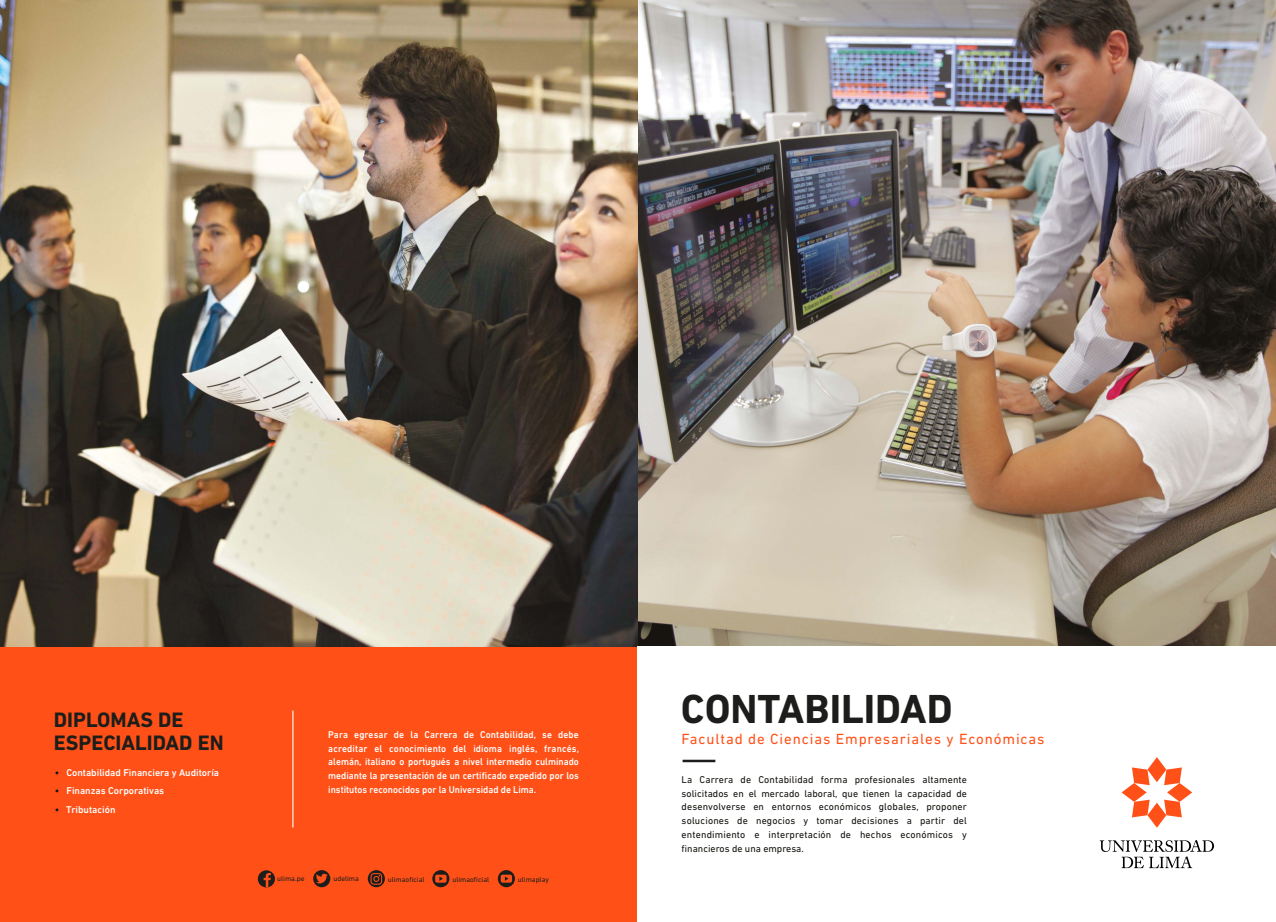
<style>
.page{position:relative;width:1276px;height:922px;background:#fff}
.page>*{position:absolute;margin:0;border:0;box-sizing:border-box;transform-origin:0 0}
.t1{font:700 41.25px "DIN Next LT Pro";color:#1d1d1b}
.t2{font:700 21.25px/22.8px "DIN Next LT Pro";color:#1d1d1b}
.t3{font:15px "DIN Next LT Pro";letter-spacing:.06em;color:#ff5117}
.t4{font:10px/13.8px "DIN Next LT Pro";letter-spacing:.01em;color:#12100b;text-align:justify}
.t5{font:500 10px/13.6px "DIN Next LT Pro";color:#fff;text-align:justify;scale:.95 1}
.t6{font:500 10px "DIN Next LT Pro";color:#fff}
.t7{font:7.25px "DIN Next LT Pro";color:#1d1d1b}
.s1{color:#12100b}
</style>
<div class="page">
<img style="left:0;top:0;width:1276px;height:646px">
<div style="left:0;top:646px;width:638px;height:275px;background:#ff5117"></div>
<div style="left:637px;top:646px;width:639px;height:275px;background:#fff"></div>
<hr style="left:293px;top:710px;width:1px;height:117px;background:#fff">
<svg style="left:1099px;top:840px;width:115px;height:28px"></svg>
<svg style="left:1121px;top:757px;width:71px;height:70px"></svg>
<svg style="left:313px;top:869px;width:17px;height:18px"></svg>
<svg style="left:368px;top:869px;width:17px;height:18px"></svg>
<svg style="left:432px;top:869px;width:17px;height:18px"></svg>
<svg style="left:316px;top:873px;width:12px;height:10px"></svg>
<svg style="left:435px;top:874px;width:11px;height:8px"></svg>
<svg style="left:498px;top:869px;width:17px;height:18px"></svg>
<svg style="left:501px;top:874px;width:11px;height:8px"></svg>
<div style="left:258px;top:870px;width:17px;height:17px;background:#1d1d1b;border-radius:50%"></div>
<svg style="left:264px;top:873px;width:7px;height:14px"></svg>
<svg style="left:370px;top:872px;width:12px;height:12px"></svg>
<hr style="left:682px;top:759px;width:33px;height:3px;background:#1d1d1b">
<h2 class="t2" style="left:54px;top:708px;width:171px">DIPLOMAS DE<br>ESPECIALIDAD EN</h2>
<p class="t6" style="left:55px;top:766px;width:166px"><span class="s1">•</span> Contabilidad Financiera y Auditoría</p>
<p class="t6" style="left:55px;top:785px;width:111px"><span class="s1">•</span> Finanzas Corporativas</p>
<p class="t6" style="left:55px;top:803px;width:62px"><span class="s1">•</span> Tributación</p>
<p class="t5" style="left:328px;top:727px;width:265px">Para egresar de la Carrera de Contabilidad, se debe acreditar el conocimiento del idioma inglés, francés, alemán, italiano o portugués a nivel intermedio culminado mediante la presentación de un certificado expedido por los institutos reconocidos por la Universidad de Lima.</p>
<p class="t7" style="left:277px;top:874px;width:29px">ulima.pe</p>
<p class="t7" style="left:333px;top:874px;width:27px">udelima</p>
<p class="t7" style="left:388px;top:875px;width:38px">ulimaoficial</p>
<p class="t7" style="left:452px;top:875px;width:38px">ulimaoficial</p>
<p class="t7" style="left:518px;top:875px;width:32px">ulimaplay</p>
<h1 class="t1" style="left:681px;top:685px;width:273px">CONTABILIDAD</h1>
<h3 class="t3" style="left:681px;top:729px;width:364px">Facultad de Ciencias Empresariales y Económicas</h3>
<p class="t4" style="left:681px;top:772px;width:287px">La Carrera de Contabilidad forma profesionales altamente solicitados en el mercado laboral, que tienen la capacidad de desenvolverse en entornos económicos globales, proponer soluciones de negocios y tomar decisiones a partir del entendimiento e interpretación de hechos económicos y financieros de una empresa.</p>
</div>
